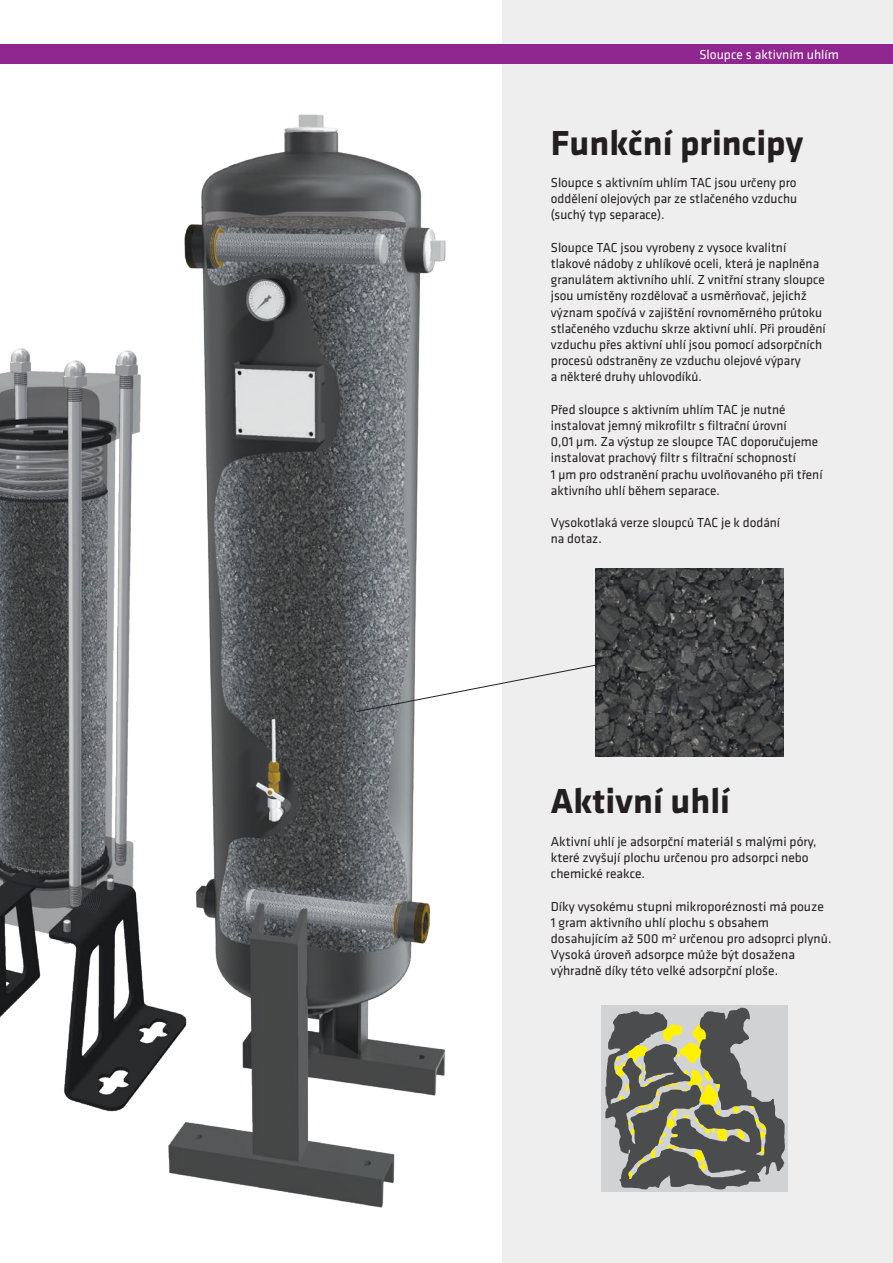
<style>
.page{position:relative;width:893px;height:1263px;background:#fff}
.page>*{position:absolute;margin:0;border:0;box-sizing:border-box;transform-origin:0 0}
.t1{font:700 36px "Klavika";color:#231f20}
.t2{font:13.5px/16.2px "Klavika";color:#231f20}
.t3{font:13.5px "Klavika";color:#fff}
</style>
<div class="page">
<div style="left:502px;top:0;width:391px;height:1263px;background:#eeeeef"></div>
<div style="left:602px;top:1005px;width:186px;height:187px;background:#d1d2d4"></div>
<img style="left:168px;top:114px;width:278px;height:1094px">
<div style="left:0;top:44px;width:893px;height:20px;background:#90268f"></div>
<svg style="left:605px;top:1008px;width:180px;height:182px"></svg>
<img style="left:0;top:315px;width:208px;height:817px">
<svg style="left:356px;top:662px;width:239px;height:50px"></svg>
<img style="left:595px;top:569px;width:189px;height:188px">
<p class="t3" style="left:699px;top:47px;width:141px">Sloupce s aktivním uhlím</p>
<h1 class="t1" style="left:551px;top:123px;width:254px">Funkční principy</h1>
<p class="t2" style="left:551px;top:175px;width:248px;text-align:justify">Sloupce s aktivním uhlím TAC jsou určeny pro oddělení olejových par ze stlačeného vzduchu (suchý typ separace).</p>
<p class="t2" style="left:551px;top:239px;width:276px">Sloupce TAC jsou vyrobeny z vysoce kvalitní tlakové nádoby z uhlíkové oceli, která je naplněna granulátem aktivního uhlí. Z vnitřní strany sloupce jsou umístěny rozdělovač a usměrňovač, jejichž význam spočívá v zajištění rovnoměrného průtoku stlačeného vzduchu skrze aktivní uhlí. Při proudění vzduchu přes aktivní uhlí jsou pomocí adsorpčních procesů odstraněny ze vzduchu olejové výpary<br>a některé druhy uhlovodíků.</p>
<p class="t2" style="left:551px;top:401px;width:273px">Před sloupce s aktivním uhlím TAC je nutné instalovat jemný mikrofiltr s filtrační úrovní<br>0,01 μm. Za výstup ze sloupce TAC doporučujeme instalovat prachový filtr s filtrační schopností<br>1 μm pro odstranění prachu uvolňovaného při tření aktivního uhlí během separace.</p>
<p class="t2" style="left:551px;top:515px;width:231px">Vysokotlaká verze sloupců TAC je k dodání na dotaz.</p>
<h1 class="t1" style="left:551px;top:782px;width:181px">Aktivní uhlí</h1>
<p class="t2" style="left:551px;top:833px;width:267px">Aktivní uhlí je adsorpční materiál s malými póry, které zvyšují plochu určenou pro adsorpci nebo chemické reakce.</p>
<p class="t2" style="left:551px;top:898px;width:282px">Díky vysokému stupni mikroporéznosti má pouze 1 gram aktivního uhlí plochu s obsahem dosahujícím až 500 m<sup>2</sup> určenou pro adsoprci plynů.<br>Vysoká úroveň adsorpce může být dosažena výhradně díky této velké adsorpční ploše.</p>
</div>
